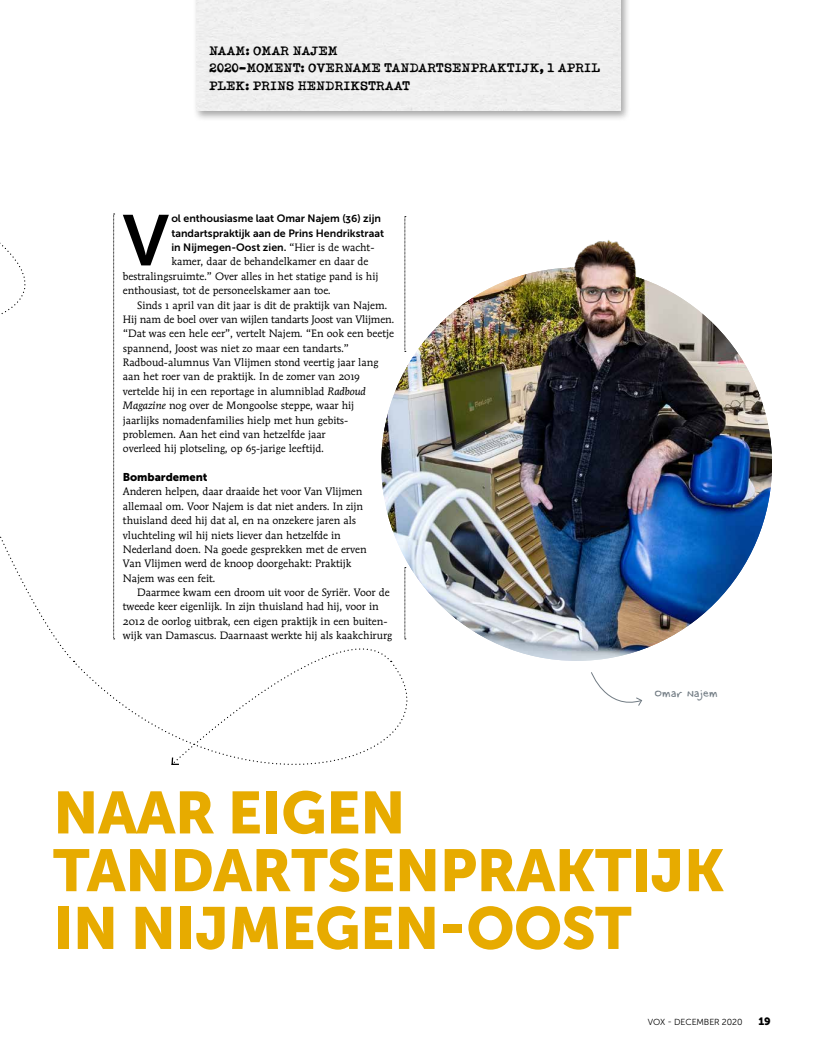
<style>
.page{position:relative;width:815px;height:1063px;background:#fff}
.page>*{position:absolute;margin:0;border:0;box-sizing:border-box;transform-origin:0 0}
.t1{font:71.38px "Museo Sans 700";color:#000}
.t2{font:58.88px/57.8px "Museo Sans 900";letter-spacing:-.01em;color:#e7ab00}
.t3{font:700 12.5px/17.5px "Typeka";letter-spacing:-.01em;color:#000}
.t4{font:11.25px "Museo Sans 900";letter-spacing:-.005em;color:#000}
.t5{font:11.25px "Matt B";letter-spacing:.015em;color:#717b83}
.t6{font:10.62px/14.4px "Mendoza Roman Std";color:#000}
.t7{font:10.62px/14.4px "Museo Sans 700";color:#000}
.t8{font:10.62px "Museo Sans 900";color:#000}
.t9{font:8.75px "Museo Sans 300";letter-spacing:-.01em;color:#000}
.s1{font-family:"Mendoza Roman Std"}
.s2{font-style:italic}
</style>
<div class="page">
<svg style="left:591px;top:672px;width:51px;height:34px"></svg>
<img style="left:381px;top:268px;width:391px;height:393px">
<img style="left:560px;top:240px;width:90px;height:44px">
<svg style="left:405px;top:216px;width:1px;height:136px"></svg>
<svg style="left:405px;top:567px;width:1px;height:73px"></svg>
<div style="left:193px;top:0;width:438px;height:121px;background:#000;opacity:.35"></div>
<div style="left:196px;top:0;width:424px;height:111px;background:#efefef"></div>
<svg style="left:0;top:214px;width:115px;height:426px"></svg>
<svg style="left:171px;top:612px;width:221px;height:153px"></svg>
<p class="t3" style="left:209px;top:41px;width:393px">NAAM: OMAR NAJEM<br>2020-MOMENT: OVERNAME TANDARTSENPRAKTIJK, 1 APRIL<br>PLEK: PRINS HENDRIKSTRAAT</p>
<h1 class="t1" style="left:123px;top:201px;width:47px">V</h1>
<p class="t7" style="left:171px;top:211px;width:214px">ol enthousiasme laat Omar Najem (36) zijn tandartspraktijk aan de Prins Hendrikstraat in Nijmegen-Oost zien. <span class="s1">“Hier is de wacht-</span></p>
<p class="t6" style="left:123px;top:254px;width:257px;text-indent:48px">kamer, daar de behandelkamer en daar de bestralingsruimte.” Over alles in het statige pand is hij enthousiast, tot de personeelskamer aan toe.</p>
<p class="t6" style="left:123px;top:298px;width:273px;text-indent:14px">Sinds 1 april van dit jaar is dit de praktijk van Najem.<br>Hij nam de boel over van wijlen tandarts Joost van Vlijmen. “Dat was een hele eer”, vertelt Najem. “En ook een beetje spannend, Joost was niet zo maar een tandarts.” Radboud-alumnus Van Vlijmen stond veertig jaar lang aan het roer van de praktijk. In de zomer van 2019 vertelde hij in een reportage in alumniblad <span class="s2">Radboud Magazine</span> nog over de Mongoolse steppe, waar hij<br>jaarlijks nomadenfamilies hielp met hun gebits&shy;problemen. Aan het eind van hetzelfde jaar<br>overleed hij plotseling, op 65-jarige leeftijd.</p>
<p class="t4" style="left:123px;top:471px;width:86px">Bombardement</p>
<p class="t6" style="left:123px;top:484px;width:245px">Anderen helpen, daar draaide het voor Van Vlijmen allemaal om. Voor Najem is dat niet anders. In zijn thuisland deed hij dat al, en na onzekere jaren als vluchteling wil hij niets liever dan hetzelfde in Nederland doen. Na goede gesprekken met de erven Van Vlijmen werd de knoop doorgehakt: Praktijk Najem was een feit.</p>
<p class="t6" style="left:123px;top:585px;width:271px;text-indent:14px">Daarmee kwam een droom uit voor de Syriër. Voor de tweede keer eigenlijk. In zijn thuisland had hij, voor in 2012 de oorlog uitbrak, een eigen praktijk in een buiten&shy;wijk van Damascus. Daarnaast werkte hij als kaakchirurg</p>
<p class="t5" style="left:655px;top:687px;width:64px">Omar Najem</p>
<h2 class="t2" style="left:53px;top:784px;width:673px">NAAR EIGEN<br>TANDARTSENPRAKTIJK<br>IN NIJMEGEN-OOST</h2>
<p class="t9" style="left:648px;top:1017px;width:96px">VOX - DECEMBER 2020</p>
<p class="t8" style="left:758px;top:1015px;width:14px">19</p>
</div>
